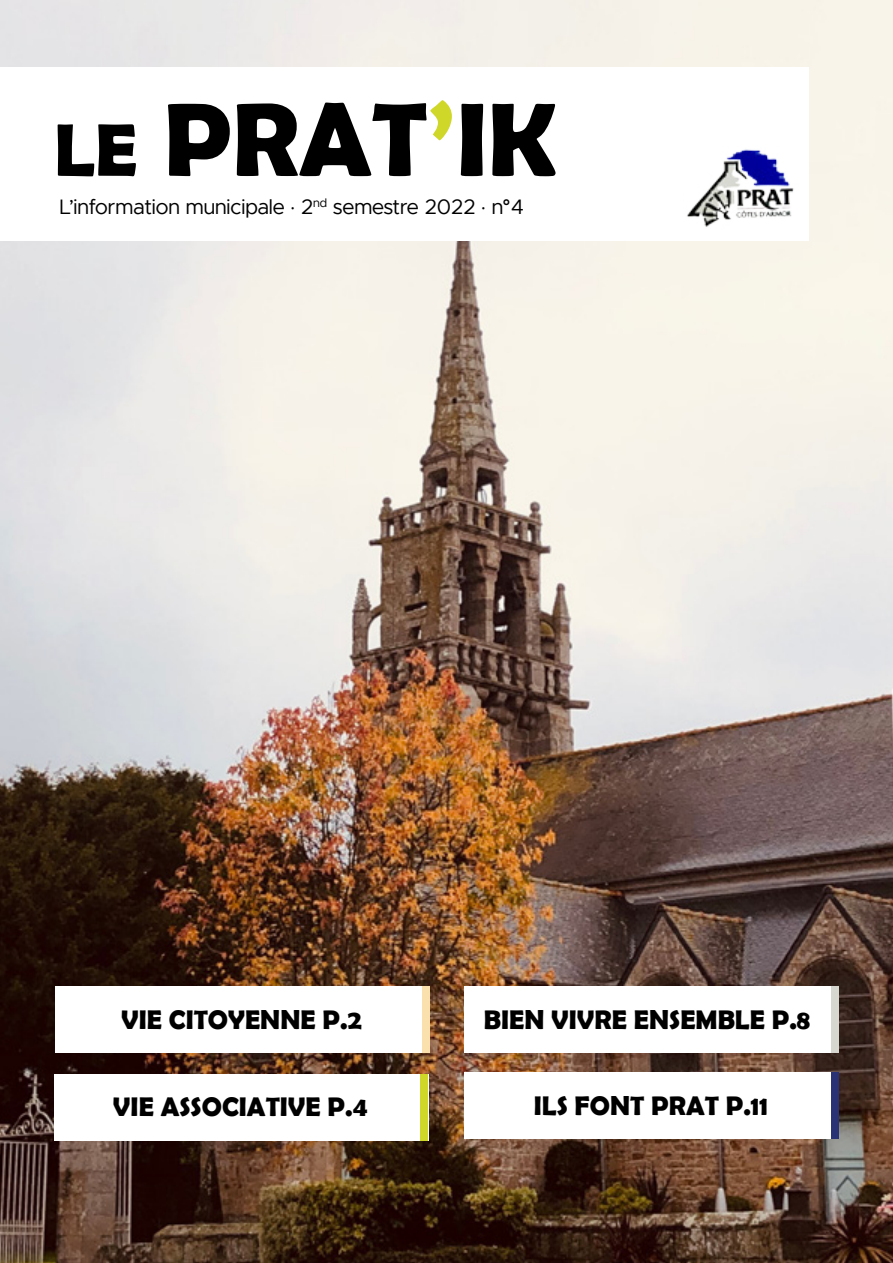
<style>
.page{position:relative;width:893px;height:1263px;background:#fff}
.page>*{position:absolute;margin:0;border:0;box-sizing:border-box;transform-origin:0 0}
.t1{font:700 105px "Berlin Sans FB Demi";color:#000}
.t2{font:700 27px "Berlin Sans FB Demi";color:#000}
.t3{font:21px "Metropolis";color:#000}
.s1{font-size:75px}
.s2{color:#cfd729}
</style>
<div class="page">
<img style="left:0;top:0;width:893px;height:1263px">
<div style="left:0;top:67px;width:809px;height:174px;background:#fff"></div>
<img style="left:687px;top:149px;width:107px;height:78px">
<div style="left:55px;top:986px;width:374px;height:67px;background:#fff"></div>
<div style="left:422px;top:986px;width:7px;height:67px;background:#f9e0ac"></div>
<div style="left:54px;top:1074px;width:374px;height:66px;background:#fff"></div>
<div style="left:421px;top:1074px;width:7px;height:66px;background:#cfd729"></div>
<div style="left:465px;top:986px;width:374px;height:67px;background:#fff"></div>
<div style="left:831px;top:986px;width:8px;height:67px;background:#d6d7cf"></div>
<div style="left:465px;top:1072px;width:374px;height:66px;background:#fff"></div>
<div style="left:831px;top:1072px;width:8px;height:66px;background:#293274"></div>
<h1 class="t1" style="left:54px;top:79px;width:504px"><span class="s1">LE</span> PRAT<span class="s2">’</span>IK</h1>
<p class="t3" style="left:59px;top:194px;width:466px">L’information municipale · 2<sup>nd</sup> semestre 2022 · n°4</p>
<p class="t2" style="left:121px;top:1004px;width:242px">VIE CITOYENNE P.2</p>
<p class="t2" style="left:113px;top:1091px;width:256px">VIE ASSOCIATIVE P.4</p>
<p class="t2" style="left:484px;top:1004px;width:328px">BIEN VIVRE ENSEMBLE P.8</p>
<p class="t2" style="left:534px;top:1090px;width:236px">ILS FONT PRAT P.11</p>
</div>
